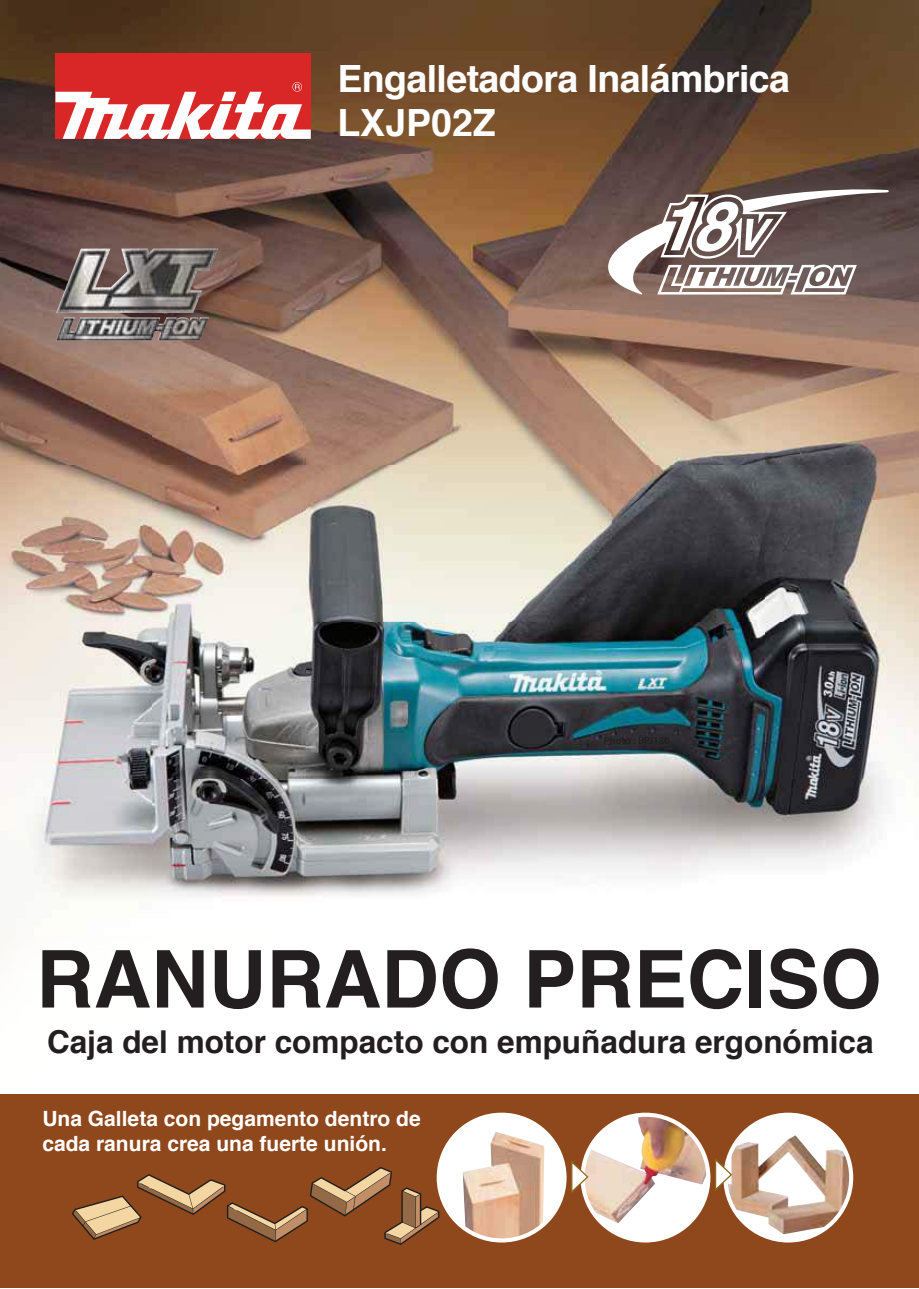
<style>
.page{position:relative;width:919px;height:1289px;background:#fff}
.page>*{position:absolute;margin:0;border:0;box-sizing:border-box;transform-origin:0 0}
.t1{font:700 79.65px "Helvetica";color:#231f20}
.t2{font:700 37.5px "Helvetica";letter-spacing:-.015em;color:#fff}
.t3{font:700 31.5px "Helvetica";color:#231f20}
.t4{font:700 21px/25.2px "Helvetica";color:#fff}
</style>
<div class="page">
<div style="left:0;top:1083px;width:918px;height:204px;background:#8f471c"></div>
<img style="left:0;top:0;width:918px;height:155px">
<img style="left:0;top:155px;width:918px;height:155px">
<img style="left:0;top:310px;width:918px;height:783px">
<svg style="left:72px;top:1112px;width:781px;height:132px"></svg>
<svg style="left:606px;top:189px;width:282px;height:105px"></svg>
<img style="left:81px;top:248px;width:72px;height:39px">
<div style="left:55px;top:54px;width:256px;height:85px;background:#d92728"></div>
<svg style="left:55px;top:82px;width:256px;height:57px"></svg>
<h2 class="t2" style="left:337px;top:49px;width:454px">Engalletadora Inalámbrica</h2>
<h2 class="t2" style="left:337px;top:92px;width:160px">LXJP02Z</h2>
<h1 class="t1" style="left:36px;top:915px;width:847px">RANURADO PRECISO</h1>
<h3 class="t3" style="left:47px;top:1016px;width:828px">Caja del motor compacto con empuñadura ergonómica</h3>
<p class="t4" style="left:42px;top:1105px;width:380px">Una Galleta con pegamento dentro de cada ranura crea una fuerte unión.</p>
</div>
